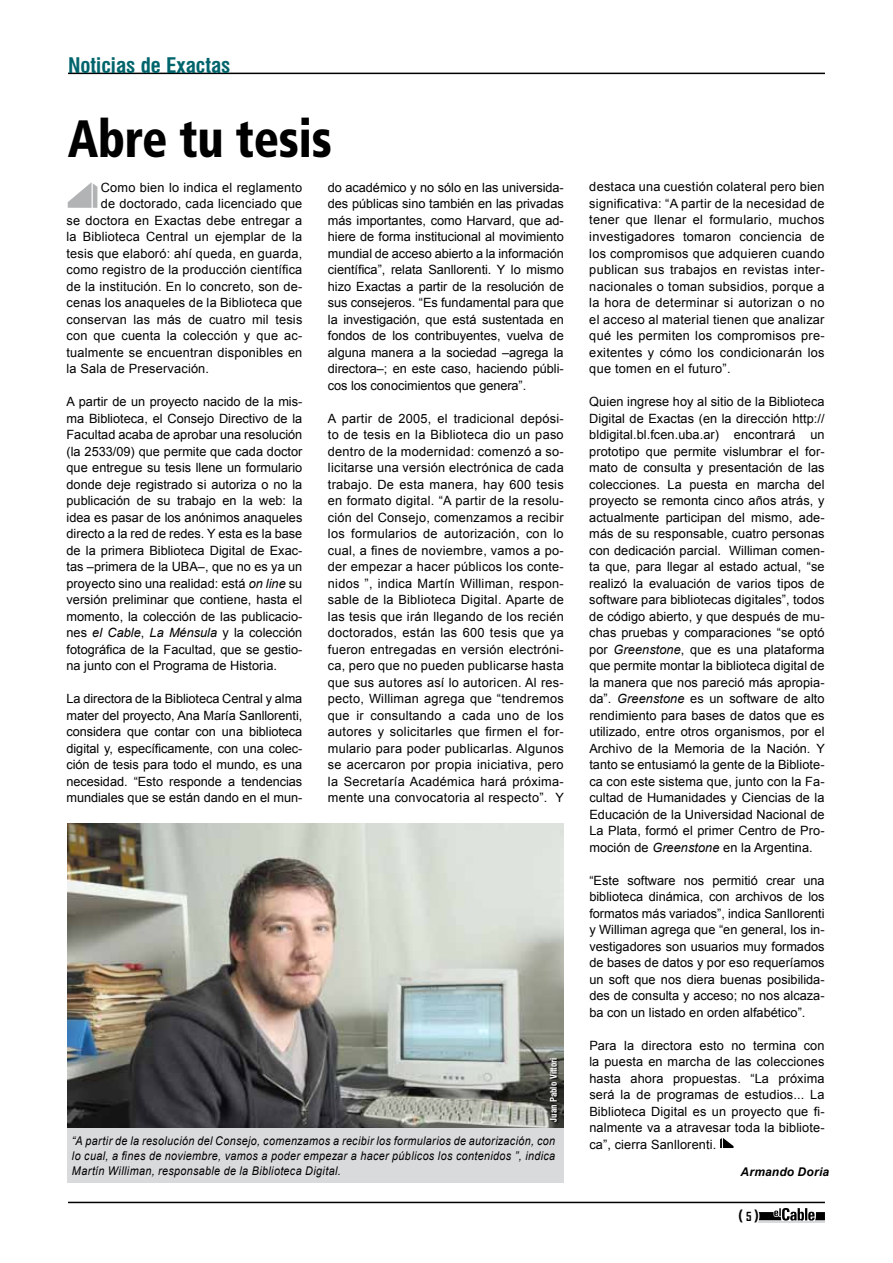
<style>
.page{position:relative;width:893px;height:1263px;background:#fff}
.page>*{position:absolute;margin:0;border:0;box-sizing:border-box;transform-origin:0 0}
.t1{font:900 condensed 52.5px "Frutiger";letter-spacing:-.005em;color:#000;scale:.9 1}
.t2{font:700 condensed 21px "Swiss 721 BT";color:#00646c}
.t3{font:700 15px "Agency FB";color:#000}
.t4{font:12.75px/16.5px "Arial";letter-spacing:.015em;color:#000;text-align:justify}
.t5{font:italic 12px/15px "Arial";letter-spacing:.035em;color:#000;text-align:justify;scale:.9 1}
.t6{font:italic 700 12px "Arial";letter-spacing:.015em;color:#000}
.t7{font:700 condensed 9px "Swiss 721 BT";color:#fff}
.s1{font-style:italic}
.s2{font-size:12px}
</style>
<div class="page">
<hr style="left:68px;top:1202px;width:757px;height:1px;background:#000">
<hr style="left:68px;top:73px;width:757px;height:1px;background:#000">
<svg style="left:736px;top:1201px;width:89px;height:22px"></svg>
<img style="left:68px;top:823px;width:496px;height:305px">
<svg style="left:67px;top:182px;width:31px;height:26px"></svg>
<div style="left:68px;top:1128px;width:496px;height:54px;background:#d9dadb"></div>
<svg style="left:720px;top:1138px;width:13px;height:11px"></svg>
<div style="left:550px;top:1058px;width:8px;height:65px;background:#000;opacity:.75"></div>
<h2 class="t2" style="left:68px;top:52px;width:164px">Noticias de Exactas</h2>
<h1 class="t1" style="left:68px;top:108px;width:295px">Abre tu tesis</h1>
<p class="t4" style="left:101px;top:179px;width:203px">Como bien lo indica el reglamento</p>
<p class="t4" style="left:101px;top:195px;width:203px">de doctorado, cada licenciado que</p>
<p class="t4" style="left:67px;top:212px;width:237px">se doctora en Exactas debe entregar a</p>
<p class="t4" style="left:67px;top:228px;width:237px">la Biblioteca Central un ejemplar de la</p>
<p class="t4" style="left:67px;top:245px;width:237px">tesis que elaboró: ahí queda, en guarda,</p>
<p class="t4" style="left:67px;top:261px;width:237px">como registro de la producción científica</p>
<p class="t4" style="left:67px;top:278px;width:237px">de la institución. En lo concreto, son de-</p>
<p class="t4" style="left:67px;top:294px;width:237px">cenas los anaqueles de la Biblioteca que</p>
<p class="t4" style="left:67px;top:311px;width:237px">conservan las más de cuatro mil tesis</p>
<p class="t4" style="left:67px;top:327px;width:237px">con que cuenta la colección y que ac-</p>
<p class="t4" style="left:67px;top:344px;width:237px">tualmente se encuentran disponibles en</p>
<p class="t4" style="left:67px;top:360px;width:144px">la Sala de Preservación.</p>
<p class="t4" style="left:67px;top:393px;width:237px">A partir de un proyecto nacido de la mis&shy;ma Biblioteca, el Consejo Directivo de la Facultad acaba de aprobar una resolución (la 2533/09) que permite que cada doctor que entregue su tesis llene un formulario donde deje registrado si autoriza o no la publicación de su trabajo en la web: la idea es pasar de los anónimos anaqueles directo a la red de redes. Y esta es la base de la primera Biblioteca Digital de Exac&shy;tas –primera de la UBA–, que no es ya un proyecto sino una realidad: está <span class="s1">on line</span> su versión preliminar que contiene, hasta el momento, la colección de las publicacio&shy;nes <span class="s1">el Cable</span>, <span class="s1">La Ménsula</span> y la colección fotográfica de la Facultad, que se gestio&shy;na junto con el Programa de Historia.</p>
<p class="t4" style="left:67px;top:690px;width:237px">La directora de la Biblioteca Central y alma mater del proyecto, Ana María Sanllorenti, considera que contar con una biblioteca digital y, específicamente, con una colec&shy;ción de tesis para todo el mundo, es una necesidad. “Esto responde a tendencias mundiales que se están dando en el mun-</p>
<p class="t4" style="left:328px;top:179px;width:237px">do académico y no sólo en las universida&shy;des públicas sino también en las privadas más importantes, como Harvard, que ad&shy;hiere de forma institucional al movimiento mundial de acceso abierto a la información científica”, relata Sanllorenti. Y lo mismo hizo Exactas a partir de la resolución de sus consejeros. “Es fundamental para que la investigación, que está sustentada en fondos de los contribuyentes, vuelva de alguna manera a la sociedad –agrega la directora–; en este caso, haciendo públi&shy;cos los conocimientos que genera”.</p>
<p class="t4" style="left:328px;top:410px;width:238px">A partir de 2005, el tradicional depósi&shy;to de tesis en la Biblioteca dio un paso dentro de la modernidad: comenzó a so&shy;licitarse una versión electrónica de cada trabajo. De esta manera, hay 600 tesis en formato digital. “A partir de la resolu&shy;ción del Consejo, comenzamos a recibir los formularios de autorización, con lo cual, a fines de noviembre, vamos a po&shy;der empezar a hacer públicos los conte&shy;nidos ”, indica Martín Williman, respon&shy;sable de la Biblioteca Digital. Aparte de las tesis que irán llegando de los recién doctorados, están las 600 tesis que ya fueron entregadas en versión electróni&shy;ca, pero que no pueden publicarse hasta que sus autores así lo autoricen. Al res&shy;pecto, Williman agrega que “tendremos que ir consultando a cada uno de los autores y solicitarles que firmen el for&shy;mulario para poder publicarlas. Algunos se acercaron por propia iniciativa, pero la Secretaría Académica hará próxima&shy;mente una convocatoria al respecto”. Y</p>
<p class="t7" style="left:548px;top:1122px;width:65px;rotate:-90deg">Juan Pablo Vittori</p>
<p class="t5" style="left:72px;top:1133px;width:539px">“A partir de la resolución del Consejo, comenzamos a recibir los formularios de autorización, con lo cual, a fines de noviembre, vamos a poder empezar a hacer públicos los contenidos ”, indica Martín Williman, responsable de la Biblioteca Digital.</p>
<p class="t4" style="left:589px;top:179px;width:237px">destaca una cuestión colateral pero bien significativa: “A partir de la necesidad de tener que llenar el formulario, muchos investigadores tomaron conciencia de los compromisos que adquieren cuando publican sus trabajos en revistas inter&shy;nacionales o toman subsidios, porque a la hora de determinar si autorizan o no el acceso al material tienen que analizar qué les permiten los compromisos pre&shy;exitentes y cómo los condicionarán los que tomen en el futuro”.</p>
<p class="t4" style="left:589px;top:393px;width:237px">Quien ingrese hoy al sitio de la Biblioteca Digital de Exactas (en la dirección http:// bldigital.bl.fcen.uba.ar) encontrará un prototipo que permite vislumbrar el for&shy;mato de consulta y presentación de las colecciones. La puesta en marcha del proyecto se remonta cinco años atrás, y actualmente participan del mismo, ade&shy;más de su responsable, cuatro personas con dedicación parcial. Williman comen&shy;ta que, para llegar al estado actual, “se realizó la evaluación de varios tipos de software para bibliotecas digitales”, todos de código abierto, y que después de mu&shy;chas pruebas y comparaciones “se optó por <span class="s1">Greenstone</span>, que es una plataforma que permite montar la biblioteca digital de la manera que nos pareció más apropia&shy;da”. <span class="s1">Greenstone</span> es un software de alto rendimiento para bases de datos que es utilizado, entre otros organismos, por el Archivo de la Memoria de la Nación. Y tanto se entusiamó la gente de la Bibliote&shy;ca con este sistema que, junto con la Fa&shy;cultad de Humanidades y Ciencias de la Educación de la Universidad Nacional de La Plata, formó el primer Centro de Pro&shy;moción de <span class="s1">Greenstone</span> en la Argentina.</p>
<p class="t4" style="left:589px;top:872px;width:237px">“Este software nos permitió crear una biblioteca dinámica, con archivos de los formatos más variados”, indica Sanllorenti y Williman agrega que “en general, los in&shy;vestigadores son usuarios muy formados de bases de datos y por eso requeríamos un soft que nos diera buenas posibilida&shy;des de consulta y acceso; no nos alcaza&shy;ba con un listado en orden alfabético”.</p>
<p class="t4" style="left:589px;top:1037px;width:237px">Para la directora esto no termina con la puesta en marcha de las colecciones hasta ahora propuestas. “La próxima será la de programas de estudios... La Biblioteca Digital es un proyecto que fi&shy;nalmente va a atravesar toda la bibliote&shy;ca”, cierra Sanllorenti.</p>
<p class="t6" style="left:740px;top:1164px;width:90px">Armando Doria</p>
<p class="t3" style="left:738px;top:1206px;width:22px">( <span class="s2">5</span> )</p>
</div>
